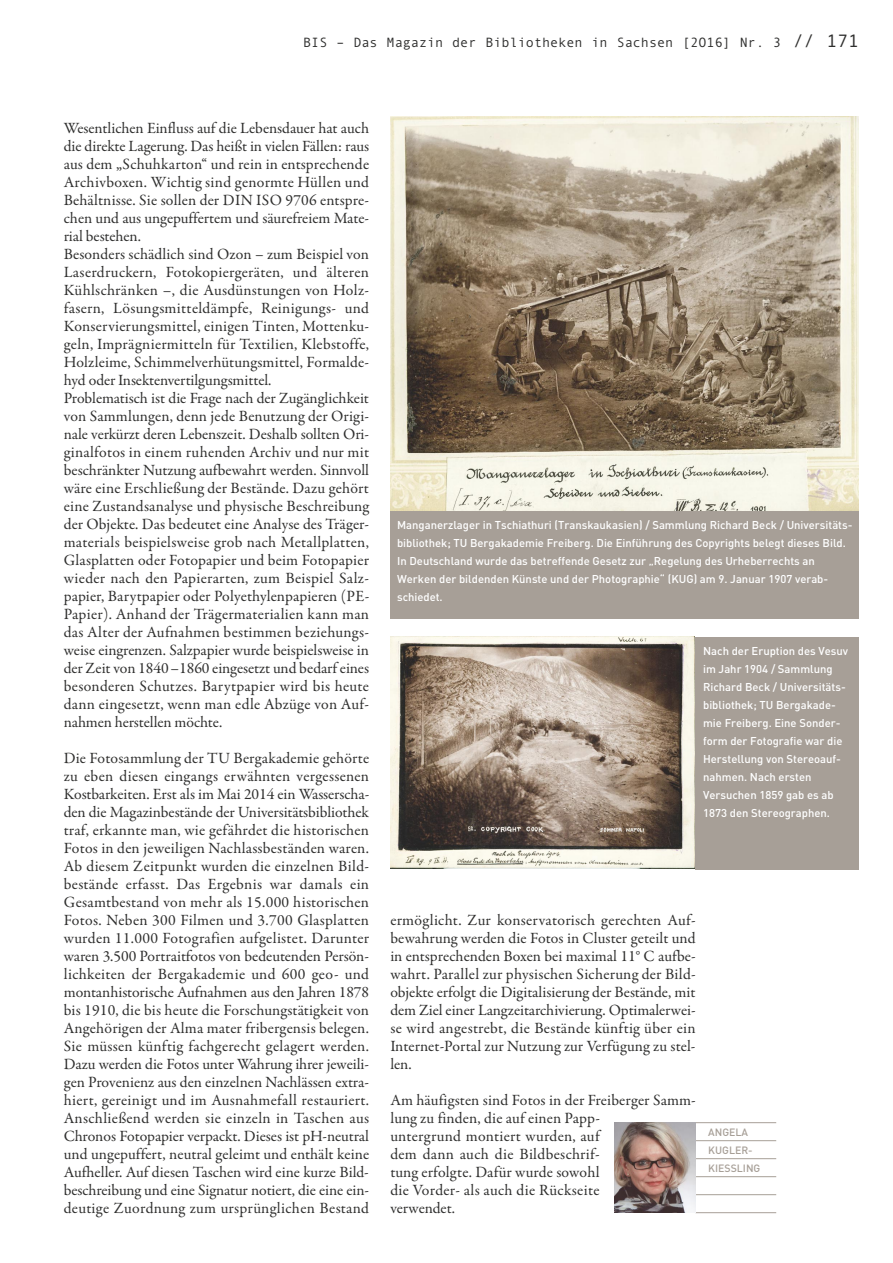
<style>
.page{position:relative;width:893px;height:1263px;background:#fff}
.page>*{position:absolute;margin:0;border:0;box-sizing:border-box;transform-origin:0 0}
.t1{font:15.75px/18px "Garamond Premr Pro";letter-spacing:.01em;color:#2f2f2e}
.t2{font:13.5px "Andale Mono";color:#2f2f2e}
.t3{font:500 11.25px/18px "DIN";color:#fff}
.t4{font:500 10.5px/18px "DIN";color:#a79f97}
.s1{font-size:18px}
</style>
<div class="page">
<hr style="left:695px;top:1122px;width:81px;height:1px;background:#a79f97">
<hr style="left:695px;top:1140px;width:81px;height:1px;background:#a79f97">
<hr style="left:695px;top:1158px;width:81px;height:1px;background:#a79f97">
<hr style="left:695px;top:1176px;width:81px;height:1px;background:#a79f97">
<hr style="left:695px;top:1194px;width:81px;height:1px;background:#a79f97">
<hr style="left:695px;top:1212px;width:81px;height:1px;background:#a79f97">
<img style="left:615px;top:1122px;width:80px;height:91px">
<img style="left:390px;top:116px;width:469px;height:394px">
<div style="left:390px;top:511px;width:469px;height:107px;background:#a79f97"></div>
<img style="left:390px;top:637px;width:304px;height:231px">
<div style="left:696px;top:637px;width:163px;height:232px;background:#a79f97"></div>
<p class="t2" style="left:303px;top:37px;width:557px">BIS – Das Magazin der Bibliotheken in Sachsen [2O16] Nr. 3 <span class="s1">// 171</span></p>
<p class="t1" style="left:64px;top:120px;width:307px">Wesentlichen Einfluss auf die Lebensdauer hat auch die direkte Lagerung. Das heißt in vielen Fällen: raus aus dem „Schuhkarton“ und rein in entsprechende Archivboxen. Wichtig sind genormte Hüllen und Behältnisse. Sie sollen der DIN ISO 9706 entspre&shy;chen und aus ungepuffertem und säurefreiem Mate&shy;rial bestehen.<br>Besonders schädlich sind Ozon – zum Beispiel von Laserdruckern, Fotokopiergeräten, und älteren Kühlschränken –, die Ausdünstungen von Holz - fasern, Lösungsmitteldämpfe, Reinigungs- und Konservierungsmittel, einigen Tinten, Mottenku&shy;geln, Imprägniermitteln für Textilien, Klebstoffe, Holzleime, Schimmelverhütungsmittel, Formalde&shy;hyd oder Insektenvertilgungsmittel.<br>Problematisch ist die Frage nach der Zugänglichkeit von Sammlungen, denn jede Benutzung der Origi&shy;nale verkürzt deren Lebenszeit. Deshalb sollten Ori&shy;ginalfotos in einem ruhenden Archiv und nur mit beschränkter Nutzung aufbewahrt werden. Sinnvoll wäre eine Erschließung der Bestände. Dazu gehört eine Zustandsanalyse und physische Beschreibung der Objekte. Das bedeutet eine Analyse des Träger&shy;materials beispielsweise grob nach Metallplatten, Glasplatten oder Fotopapier und beim Fotopapier wieder nach den Papierarten, zum Beispiel Salz - papier, Barytpapier oder Polyethylenpapieren (PE-Papier). Anhand der Trägermaterialien kann man das Alter der Aufnahmen bestimmen beziehungs&shy;weise eingrenzen. Salzpapier wurde beispielsweise in der Zeit von 1840 –1860 eingesetzt und bedarf eines besonderen Schutzes. Barytpapier wird bis heute dann eingesetzt, wenn man edle Abzüge von Auf&shy;nahmen herstellen möchte.</p>
<p class="t1" style="left:64px;top:750px;width:307px;text-align:justify">Die Fotosammlung der TU Bergakademie gehörte zu eben diesen eingangs erwähnten vergessenen Kostbarkeiten. Erst als im Mai 2014 ein Wasserscha&shy;den die Magazinbestände der Universitätsbibliothek traf, erkannte man, wie gefährdet die historischen Fotos in den jeweiligen Nachlassbeständen waren.<br>Ab diesem Zeitpunkt wurden die einzelnen Bild - bestände erfasst. Das Ergebnis war damals ein Gesamtbestand von mehr als 15.000 historischen Fotos. Neben 300 Filmen und 3.700 Glasplatten wurden 11.000 Fotografien aufgelistet. Darunter waren 3.500 Portraitfotos von bedeutenden Persön&shy;lichkeiten der Bergakademie und 600 geo- und montanhistorische Aufnahmen aus den Jahren 1878 bis 1910, die bis heute die Forschungstätigkeit von Angehörigen der Alma mater fribergensis belegen.<br>Sie müssen künftig fachgerecht gelagert werden.<br>Dazu werden die Fotos unter Wahrung ihrer jeweili&shy;gen Provenienz aus den einzelnen Nachlässen extra&shy;hiert, gereinigt und im Ausnahmefall restauriert.<br>Anschließend werden sie einzeln in Taschen aus Chronos Fotopapier verpackt. Dieses ist pH-neutral und ungepuffert, neutral geleimt und enthält keine Aufheller. Auf diesen Taschen wird eine kurze Bild&shy;beschreibung und eine Signatur notiert, die eine ein&shy;deutige Zuordnung zum ursprünglichen Bestand</p>
<p class="t3" style="left:397px;top:517px;width:457px">Manganerzlager in Tschiathuri (Transkaukasien) / Sammlung Richard Beck / Universitäts&shy;bibliothek; TU Bergakademie Freiberg. Die Einführung des Copyrights belegt dieses Bild.<br>In Deutschland wurde das betreffende Gesetz zur „Regelung des Urheberrechts an Werken der bildenden Künste und der Photographie“ (KUG) am 9. Januar 1907 verab&shy;schiedet.</p>
<p class="t3" style="left:703px;top:643px;width:147px">Nach der Eruption des Vesuv im Jahr 1904 / Sammlung<br>Richard Beck / Universitäts&shy;bibliothek; TU Bergakade&shy;mie Freiberg. Eine Sonder&shy;form der Fotografie war die<br>Herstellung von Stereoauf&shy;nahmen. Nach ersten<br>Versuchen 1859 gab es ab<br>1873 den Stereographen.</p>
<p class="t1" style="left:390px;top:912px;width:307px;text-align:justify">ermöglicht. Zur konservatorisch gerechten Auf - bewahrung werden die Fotos in Cluster geteilt und in entsprechenden Boxen bei maximal 11° C aufbe&shy;wahrt. Parallel zur physischen Sicherung der Bild - objekte erfolgt die Digitalisierung der Bestände, mit dem Ziel einer Langzeitarchivierung. Optimalerwei&shy;se wird angestrebt, die Bestände künftig über ein Internet-Portal zur Nutzung zur Verfügung zu stel&shy;len.</p>
<p class="t1" style="left:390px;top:1092px;width:307px">Am häufigsten sind Fotos in der Freiberger Samm&shy;lung zu finden, die auf einen Papp-<br>untergrund montiert wurden, auf<br>dem dann auch die Bildbeschrif-<br>tung erfolgte. Dafür wurde sowohl<br>die Vorder- als auch die Rückseite<br>verwendet.</p>
<p class="t4" style="left:708px;top:1124px;width:54px">ANGELA<br>KUGLER-<br>KIESSLING</p>
</div>
